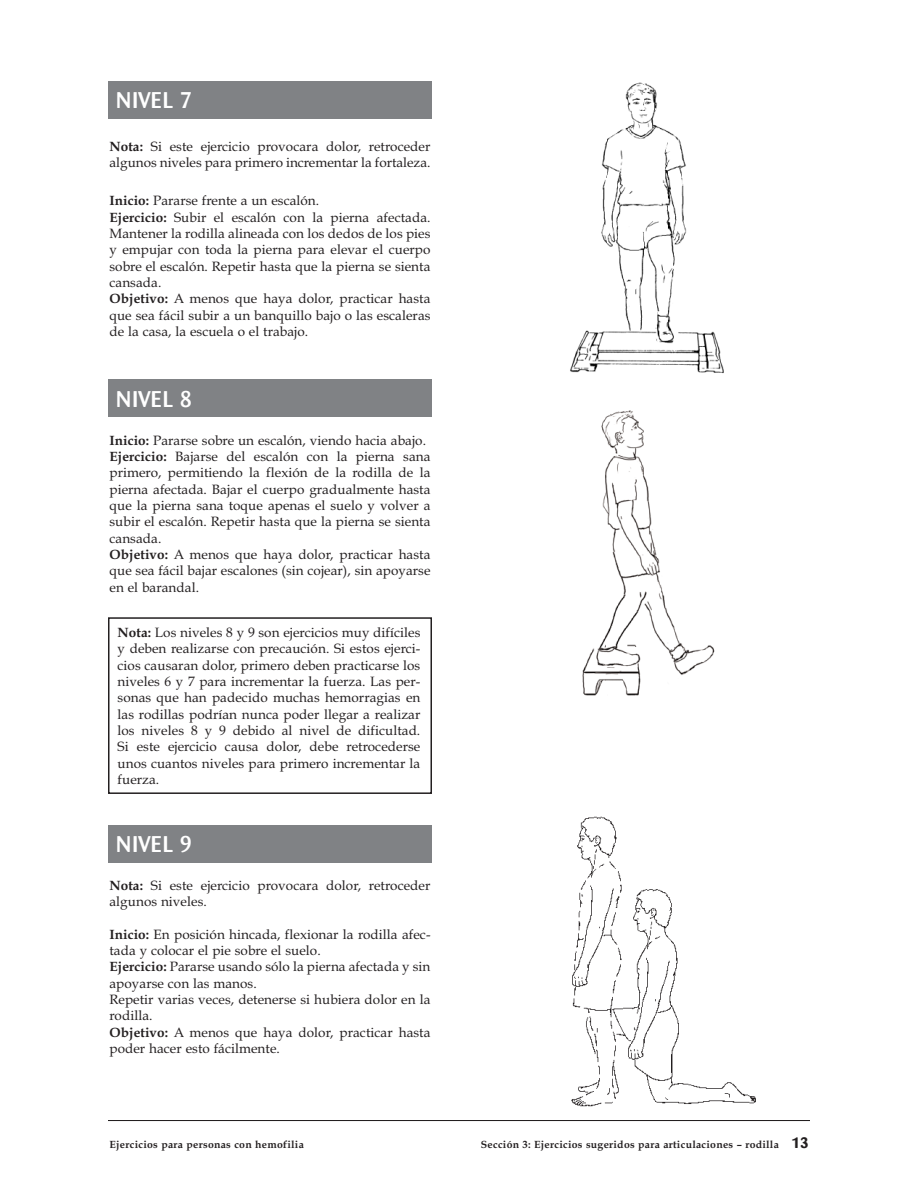
<style>
.page{position:relative;width:918px;height:1188px;background:#fff}
.page>*{position:absolute;margin:0;border:0;box-sizing:border-box;transform-origin:0 0}
.t1{font:500 22.5px "Barmeno";letter-spacing:.025em;color:#fff}
.t2{font:13.5px/16.4px "Book Antiqua";letter-spacing:.005em;color:#231f20}
.t3{font:700 10.5px "Book Antiqua";letter-spacing:.025em;color:#231f20}
.s1{font-weight:700}
.s2{font-family:"Barmeno";font-size:15px}
</style>
<div class="page">
<div style="left:108px;top:380px;width:324px;height:37px;background:#808285"></div>
<div style="left:108px;top:826px;width:324px;height:37px;background:#808285"></div>
<img style="left:570px;top:82px;width:154px;height:292px">
<img style="left:582px;top:410px;width:133px;height:286px">
<img style="left:571px;top:816px;width:185px;height:291px">
<hr style="left:108px;top:1120px;width:702px;height:1px;background:#231f20">
<div style="left:108px;top:81px;width:324px;height:37px;background:#808285"></div>
<div style="left:108px;top:617px;width:324px;height:177px;border:2px solid #231f20"></div>
<h1 class="t1" style="left:116px;top:90px;width:77px">NIVEL 7</h1>
<p class="t2" style="left:110px;top:138px;width:323px"><span class="s1">Nota:</span> Si este ejercicio provocara dolor, retroceder algunos niveles para primero incrementar la fortaleza.</p>
<p class="t2" style="left:109px;top:192px;width:323px"><span class="s1">Inicio:</span> Pararse frente a un escalón.<br><span class="s1">Ejercicio:</span> Subir el escalón con la pierna afectada.<br>Mantener la rodilla alineada con los dedos de los pies y empujar con toda la pierna para elevar el cuerpo sobre el escalón. Repetir hasta que la pierna se sienta cansada.<br><span class="s1">Objetivo:</span> A menos que haya dolor, practicar hasta que sea fácil subir a un banquillo bajo o las escaleras de la casa, la escuela o el trabajo.</p>
<h1 class="t1" style="left:116px;top:390px;width:77px">NIVEL 8</h1>
<p class="t2" style="left:110px;top:432px;width:323px"><span class="s1">Inicio:</span> Pararse sobre un escalón, viendo hacia abajo.<br><span class="s1">Ejercicio:</span> Bajarse del escalón con la pierna sana primero, permitiendo la flexión de la rodilla de la pierna afectada. Bajar el cuerpo gradualmente hasta que la pierna sana toque apenas el suelo y volver a subir el escalón. Repetir hasta que la pierna se sienta cansada.<br><span class="s1">Objetivo:</span> A menos que haya dolor, practicar hasta que sea fácil bajar escalones (sin cojear), sin apoyarse en el barandal.</p>
<p class="t2" style="left:118px;top:624px;width:304px;text-align:justify"><span class="s1">Nota:</span> Los niveles 8 y 9 son ejercicios muy difíciles y deben realizarse con precaución. Si estos ejerci&shy;cios causaran dolor, primero deben practicarse los niveles 6 y 7 para incrementar la fuerza. Las per&shy;sonas que han padecido muchas hemorragias en las rodillas podrían nunca poder llegar a realizar los niveles 8 y 9 debido al nivel de dificultad.<br>Si este ejercicio causa dolor, debe retrocederse unos cuantos niveles para primero incrementar la fuerza.</p>
<h1 class="t1" style="left:116px;top:835px;width:77px">NIVEL 9</h1>
<p class="t2" style="left:110px;top:877px;width:323px"><span class="s1">Nota:</span> Si este ejercicio provocara dolor, retroceder algunos niveles.</p>
<p class="t2" style="left:110px;top:926px;width:323px"><span class="s1">Inicio:</span> En posición hincada, flexionar la rodilla afec&shy;tada y colocar el pie sobre el suelo.<br><span class="s1">Ejercicio:</span> Pararse usando sólo la pierna afectada y sin apoyarse con las manos.<br>Repetir varias veces, detenerse si hubiera dolor en la rodilla.<br><span class="s1">Objetivo:</span> A menos que haya dolor, practicar hasta poder hacer esto fácilmente.</p>
<p class="t3" style="left:110px;top:1138px;width:196px">Ejercicios para personas con hemofilia</p>
<p class="t3" style="left:481px;top:1138px;width:329px">Sección 3: Ejercicios sugeridos para articulaciones – rodilla <span class="s2">13</span></p>
</div>
